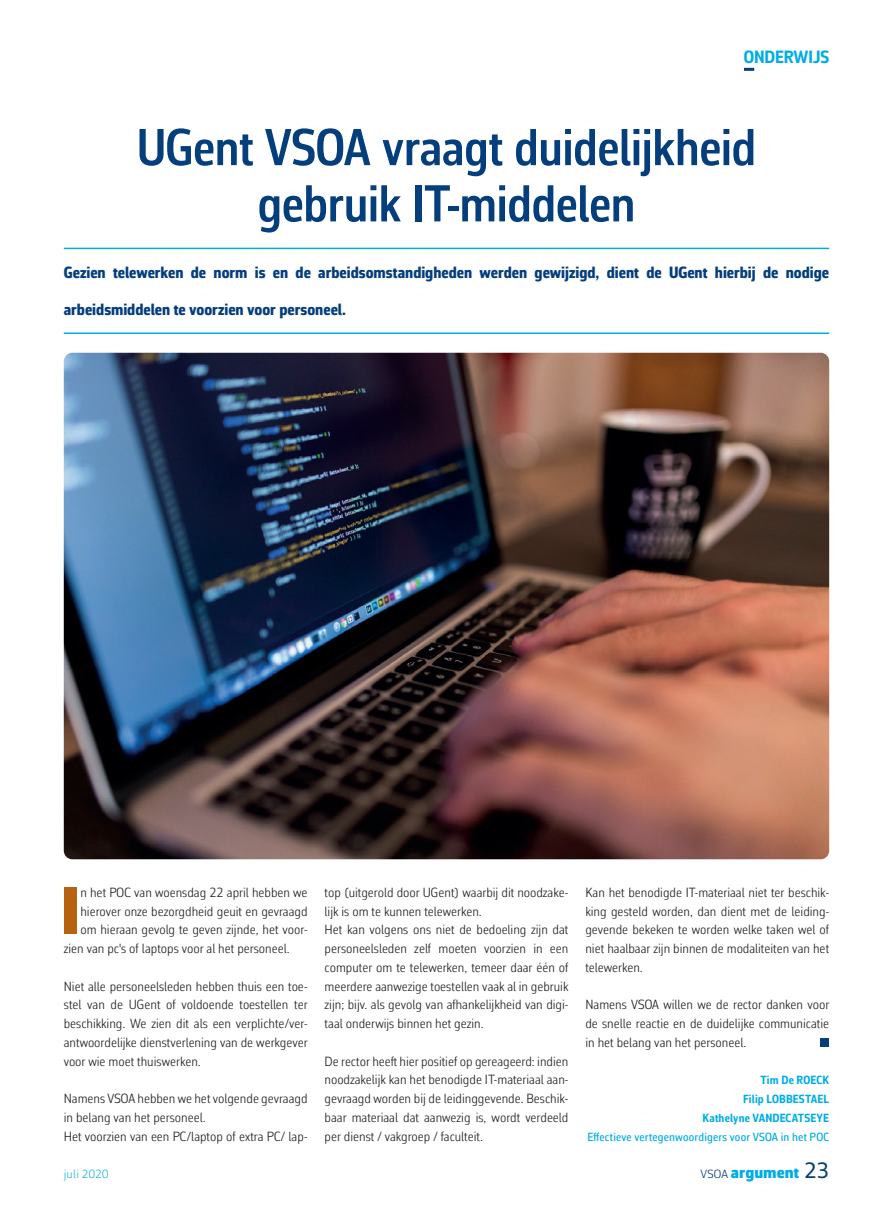
<style>
.page{position:relative;width:893px;height:1221px;background:#fff}
.page>*{position:absolute;margin:0;border:0;box-sizing:border-box;transform-origin:0 0}
.t1{font:900 67.95px "Corbeau Pro";color:#b66211}
.t2{font:600 52.5px/56.2px "Corbeau Con Pro";letter-spacing:-.01em;color:#043e7d;text-align:center}
.t3{font:700 18px "Corbeau Con Pro";letter-spacing:-.01em;color:#00ade5}
.t4{font:800 16.5px "Corbeau Con Pro";color:#043e7d}
.t5{font:900 16.5px "Corbeau Pro";letter-spacing:.005em;color:#00ade5}
.t6{font:300 13.5px/18.8px "Corbeau Con Pro";color:#231f20;text-align:justify}
.t7{font:700 12px/18.8px "Corbeau Con Pro";letter-spacing:.01em;color:#00ade5;text-align:right}
.t8{font:500 12px "Corbeau Con Pro";letter-spacing:.015em;color:#00ade5}
.t9{font:300 12px "Corbeau Pro";color:#28b3de}
.s1{font-weight:300;font-size:12px;color:#043e7d}
.s2{font-weight:400;font-size:22.5px;color:#043e7d}
</style>
<div class="page">
<svg style="left:744px;top:68px;width:10px;height:3px"></svg>
<div style="left:821px;top:1038px;width:8px;height:8px;background:#043e7d"></div>
<hr style="left:64px;top:248px;width:765px;height:1px;background:#00ade5">
<hr style="left:64px;top:332px;width:765px;height:2px;background:#00ade5">
<img style="left:64px;top:353px;width:765px;height:506px">
<h3 class="t3" style="left:744px;top:45px;width:87px">ONDERWIJS</h3>
<h2 class="t2" style="left:137px;top:118px;width:621px">UGent VSOA vraagt duidelijkheid gebruik IT-middelen</h2>
<p class="t4" style="left:64px;top:261px;width:767px">Gezien telewerken de norm is en de arbeidsomstandigheden werden gewijzigd, dient de UGent hierbij de nodige</p>
<p class="t4" style="left:64px;top:298px;width:284px">arbeidsmiddelen te voorzien voor personeel.</p>
<h1 class="t1" style="left:60px;top:865px;width:22px">I</h1>
<p class="t6" style="left:80px;top:882px;width:229px">n het POC van woensdag 22 april hebben we</p>
<p class="t6" style="left:80px;top:901px;width:229px">hierover onze bezorgdheid geuit en gevraagd</p>
<p class="t6" style="left:80px;top:920px;width:229px">om hieraan gevolg te geven zijnde, het voor-</p>
<p class="t6" style="left:64px;top:938px;width:228px">zien van pc's of laptops voor al het personeel.</p>
<p class="t6" style="left:64px;top:976px;width:245px">Niet alle personeelsleden hebben thuis een toe&shy;stel van de UGent of voldoende toestellen ter beschikking. We zien dit als een verplichte/ver&shy;antwoordelijke dienstverlening van de werkgever voor wie moet thuiswerken.</p>
<p class="t6" style="left:64px;top:1088px;width:245px;text-align:left">Namens VSOA hebben we het volgende gevraagd in belang van het personeel.<br>Het voorzien van een PC/laptop of extra PC/ lap-</p>
<p class="t6" style="left:325px;top:882px;width:245px;text-align:left">top (uitgerold door UGent) waarbij dit noodzake&shy;lijk is om te kunnen telewerken.<br>Het kan volgens ons niet de bedoeling zijn dat personeelsleden zelf moeten voorzien in een computer om te telewerken, temeer daar één of meerdere aanwezige toestellen vaak al in gebruik zijn; bijv. als gevolg van afhankelijkheid van digi&shy;taal onderwijs binnen het gezin.</p>
<p class="t6" style="left:325px;top:1051px;width:245px">De rector heeft hier positief op gereageerd: indien noodzakelijk kan het benodigde IT-materiaal aan&shy;gevraagd worden bij de leidinggevende. Beschik&shy;baar materiaal dat aanwezig is, wordt verdeeld per dienst / vakgroep / faculteit.</p>
<p class="t6" style="left:585px;top:882px;width:245px">Kan het benodigde IT-materiaal niet ter beschik&shy;king gesteld worden, dan dient met de leiding&shy;gevende bekeken te worden welke taken wel of niet haalbaar zijn binnen de modaliteiten van het telewerken.</p>
<p class="t6" style="left:585px;top:995px;width:245px">Namens VSOA willen we de rector danken voor de snelle reactie en de duidelijke communicatie in het belang van het personeel.</p>
<p class="t7" style="left:702px;top:1070px;width:128px">Tim De ROECK<br>Filip LOBBESTAEL<br>Kathelyne VANDECATSEYE</p>
<p class="t8" style="left:587px;top:1128px;width:243px">Effectieve vertegenwoordigers voor VSOA in het POC</p>
<p class="t9" style="left:64px;top:1165px;width:46px">juli 2020</p>
<p class="t5" style="left:701px;top:1161px;width:130px"><span class="s1">VSOA</span> argument <span class="s2">23</span></p>
</div>
